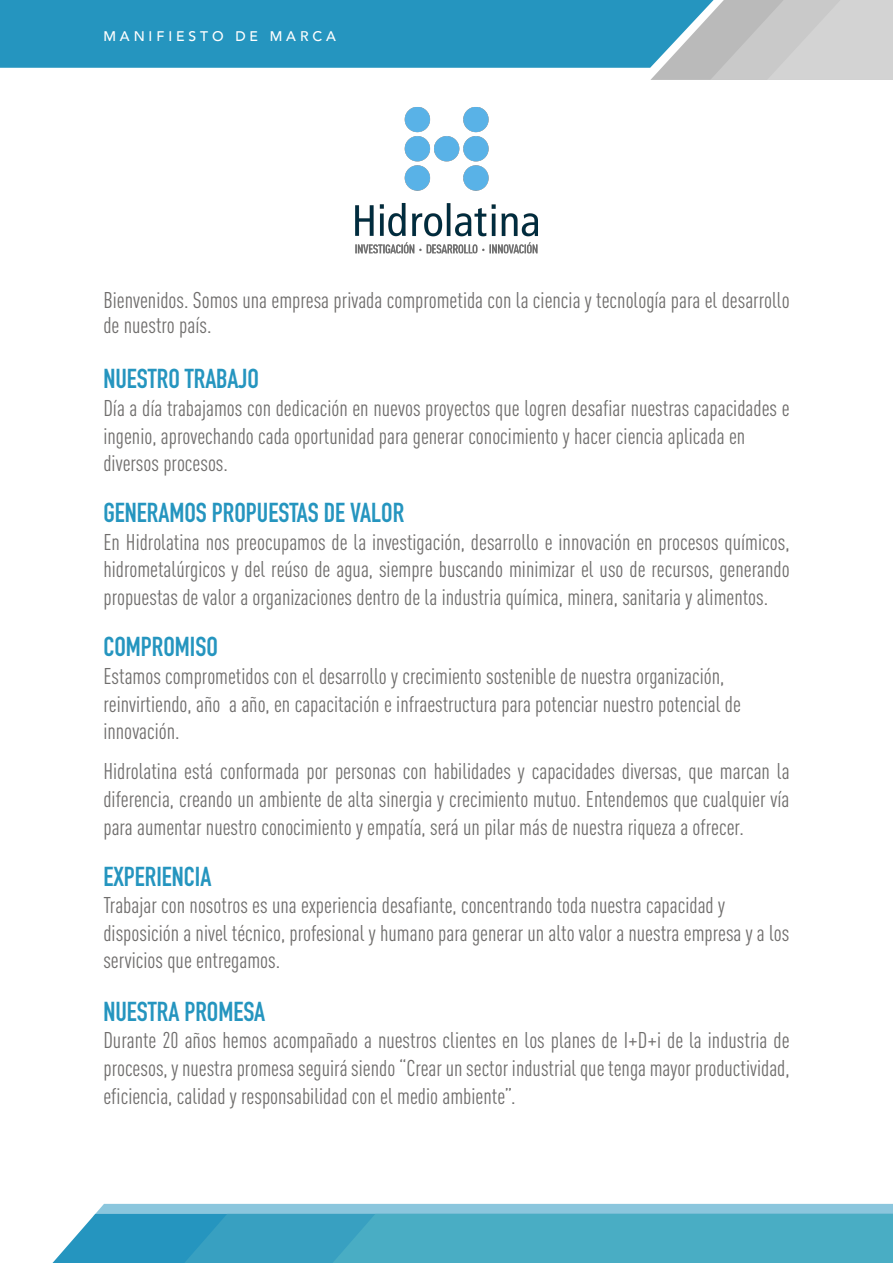
<style>
.page{position:relative;width:893px;height:1263px;background:#fff}
.page>*{position:absolute;margin:0;border:0;box-sizing:border-box;transform-origin:0 0}
.t1{font:700 27px "DIN Condensed";color:#2595bf}
.t2{font:condensed 22.5px/27.6px "DIN Pro";color:#706e6d}
.t3{font:500 13.95px "Avenir";letter-spacing:.28em;color:#fff}
</style>
<div class="page">
<svg style="left:53px;top:1204px;width:840px;height:59px;background:#52aec8"></svg>
<div style="left:0;top:0;width:650px;height:68px;background:#2595bf"></div>
<svg style="left:650px;top:0;width:243px;height:80px;background:#b8c5ca"></svg>
<img style="left:355px;top:107px;width:183px;height:147px">
<p class="t3" style="left:103px;top:24px;width:234px">MANIFIESTO DE MARCA</p>
<p class="t2" style="left:103px;top:286px;width:688px;line-height:24.6px">Bienvenidos. Somos una empresa privada comprometida con la ciencia y tecnología para el desarrollo de nuestro país.</p>
<p class="t1" style="left:103px;top:361px;width:157px">NUESTRO TRABAJO</p>
<p class="t2" style="left:103px;top:392px;width:688px">Día a día trabajamos con dedicación en nuevos proyectos que logren desafiar nuestras capacidades e ingenio, aprovechando cada oportunidad para generar conocimiento y hacer ciencia aplicada en diversos procesos.</p>
<p class="t1" style="left:103px;top:494px;width:302px">GENERAMOS PROPUESTAS DE VALOR</p>
<p class="t2" style="left:103px;top:526px;width:688px;text-align:justify">En Hidrolatina nos preocupamos de la investigación, desarrollo e innovación en procesos químicos, hidrometalúrgicos y del reúso de agua, siempre buscando minimizar el uso de recursos, generando propuestas de valor a organizaciones dentro de la industria química, minera, sanitaria y alimentos.</p>
<p class="t1" style="left:103px;top:629px;width:116px">COMPROMISO</p>
<p class="t2" style="left:103px;top:660px;width:639px">Estamos comprometidos con el desarrollo y crecimiento sostenible de nuestra organización, reinvirtiendo, año a año, en capacitación e infraestructura para potenciar nuestro potencial de innovación.</p>
<p class="t2" style="left:103px;top:756px;width:688px;text-align:justify">Hidrolatina está conformada por personas con habilidades y capacidades diversas, que marcan la diferencia, creando un ambiente de alta sinergia y crecimiento mutuo. Entendemos que cualquier vía para aumentar nuestro conocimiento y empatía, será un pilar más de nuestra riqueza a ofrecer.</p>
<p class="t1" style="left:103px;top:858px;width:109px">EXPERIENCIA</p>
<p class="t2" style="left:103px;top:890px;width:687px">Trabajar con nosotros es una experiencia desafiante, concentrando toda nuestra capacidad y disposición a nivel técnico, profesional y humano para generar un alto valor a nuestra empresa y a los servicios que entregamos.</p>
<p class="t1" style="left:103px;top:993px;width:163px">NUESTRA PROMESA</p>
<p class="t2" style="left:103px;top:1025px;width:688px;text-align:justify">Durante 20 años hemos acompañado a nuestros clientes en los planes de I+D+i de la industria de procesos, y nuestra promesa seguirá siendo “Crear un sector industrial que tenga mayor productividad, eficiencia, calidad y responsabilidad con el medio ambiente”.</p>
</div>
